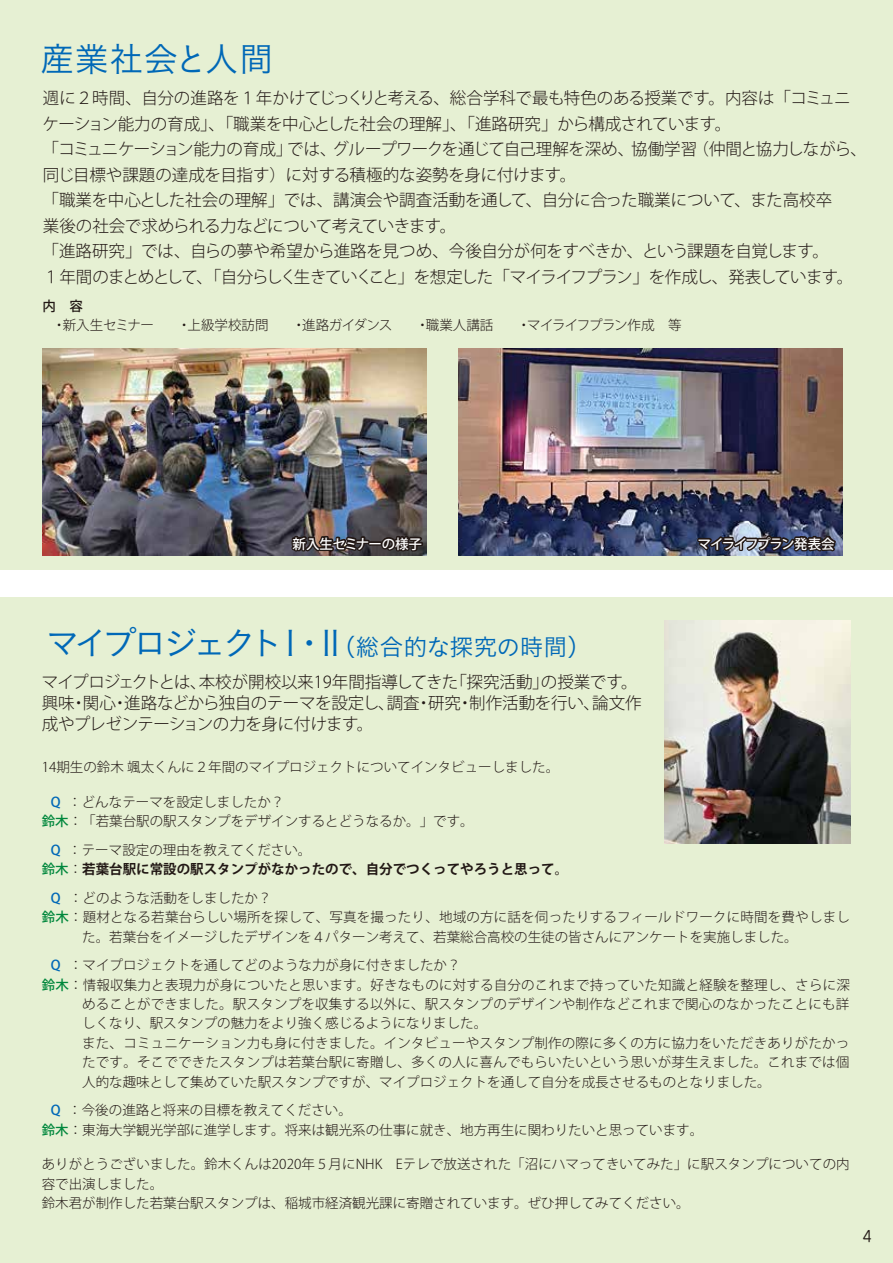
<style>
.page{position:relative;width:893px;height:1263px;background:#fff}
.page>*{position:absolute;margin:0;border:0;box-sizing:border-box;transform-origin:0 0}
.t1{font:34.5px "Koburina Go Std N W3";letter-spacing:-.16em;color:#0068b7}
.t2{font:34.5px "Koburina Go Std N W3";color:#0068b7}
.t3{font:300 16.5px/25.5px "Koz Go Pro";letter-spacing:-.02em;color:#221815}
.t4{font:300 16.5px/21px "Koz Go Pr 6 N";letter-spacing:-.02em;color:#221815}
.t5{font:15px "Jun 201 Pro";color:#221815}
.t6{font:300 13.5px/19.5px "Koz Go Pr 6 N";color:#221815}
.t7{font:700 13.5px/19.5px "Koz Go Pr 6 N";color:#221815}
.t8{font:300 13.5px "Koz Go Pr 6 N";letter-spacing:-.025em;color:#221815}
.t9{font:500 13.5px "Koz Go Pr 6 N";letter-spacing:-.1em;color:#fff}
.t10{font:500 13.5px "Koz Go Pr 6 N";letter-spacing:-.02em;color:#fff}
.t11{font:500 13.5px "Koz Go Pr 6 N";color:#221815}
.s1{font-size:24px}
.s2{font-weight:500;color:#0068b7}
.s3{font-weight:500;color:#00873c}
.s4{font-weight:300}
</style>
<div class="page">
<div style="left:0;top:0;width:893px;height:570px;background:#e6f0d3"></div>
<div style="left:0;top:597px;width:893px;height:666px;background:#e6f0d3"></div>
<img style="left:43px;top:349px;width:384px;height:206px">
<img style="left:459px;top:349px;width:383px;height:206px">
<svg style="left:276px;top:525px;width:150px;height:30px;background:#463f41"></svg>
<img style="left:695px;top:521px;width:145px;height:33px">
<img style="left:664px;top:621px;width:186px;height:223px">
<h1 class="t2" style="left:40px;top:33px;width:270px">産業社会と人間　</h1>
<p class="t3" style="left:43px;top:86px;width:826px">週に２時間、自分の進路を１年かけてじっくりと考える、総合学科で最も特色のある授業です。内容は「コミュニケーション能力の育成」、「職業を中心とした社会の理解」、「進路研究」から構成されています。<br>「コミュニケーション能力の育成」では、グループワークを通じて自己理解を深め、協働学習（仲間と協力しながら、同じ目標や課題の達成を目指す）に対する積極的な姿勢を身に付けます。<br>「職業を中心とした社会の理解」では、講演会や調査活動を通して、自分に合った職業について、また高校卒<br>業後の社会で求められる力などについて考えていきます。<br>「進路研究」では、自らの夢や希望から進路を見つめ、今後自分が何をすべきか、という課題を自覚します。<br>１年間のまとめとして、「自分らしく生きていくこと」を想定した「マイライフプラン」を作成し、発表しています。</p>
<p class="t11" style="left:43px;top:298px;width:42px">内　容</p>
<p class="t8" style="left:43px;top:318px;width:640px">　・新入生セミナー　　・上級学校訪問　　・進路ガイダンス　　・職業人講話　　・マイライフプラン作成　等</p>
<p class="t10" style="left:293px;top:536px;width:131px">新入生セミナーの様子</p>
<p class="t9" style="left:698px;top:536px;width:138px">マイライフプラン発表会</p>
<h1 class="t1" style="left:45px;top:617px;width:548px">マイプロジェクトⅠ・Ⅱ<span class="s1">（総合的な探究の時間）</span></h1>
<p class="t4" style="left:42px;top:672px;width:601px">マイプロジェクトとは、本校が開校以来19年間指導してきた「探究活動」の授業です。興味・関心・進路などから独自のテーマを設定し、調査・研究・制作活動を行い、論文作成やプレゼンテーションの力を身に付けます。</p>
<p class="t6" style="left:42px;top:757px;width:519px">14期生の鈴木颯太くんに２年間のマイプロジェクトについてインタビューしました。</p>
<p class="t6" style="left:42px;top:792px;width:434px;text-indent:9px"><span class="s2">Q</span> ：どんなテーマを設定しましたか？<br><span class="s3">鈴木</span>：「若葉台駅の駅スタンプをデザインするとどうなるか。」です。</p>
<p class="t7" style="left:42px;top:840px;width:528px;text-indent:9px"><span class="s2">Q</span> <span class="s4">：テーマ設定の理由を教えてください。<br></span><span class="s3">鈴木</span><span class="s4">：</span>若葉台駅に常設の駅スタンプがなかったので、自分でつくってやろうと思って。</p>
<p class="t6" style="left:51px;top:888px;width:222px"><span class="s2">Q</span> ：どのような活動をしましたか？</p>
<p class="t6" style="left:42px;top:907px;width:810px"><span class="s3">鈴木</span>：題材となる若葉台らしい場所を探して、写真を撮ったり、地域の方に話を伺ったりするフィールドワークに時間を費やしまし</p>
<p class="t6" style="left:82px;top:927px;width:717px">た。若葉台をイメージしたデザインを４パターン考えて、若葉総合高校の生徒の皆さんにアンケートを実施しました。</p>
<p class="t6" style="left:51px;top:955px;width:411px"><span class="s2">Q</span> ：マイプロジェクトを通してどのような力が身に付きましたか？</p>
<p class="t6" style="left:42px;top:975px;width:810px"><span class="s3">鈴木</span>：情報収集力と表現力が身についたと思います。好きなものに対する自分のこれまで持っていた知識と経験を整理し、さらに深</p>
<p class="t6" style="left:82px;top:994px;width:769px">めることができました。駅スタンプを収集する以外に、駅スタンプのデザインや制作などこれまで関心のなかったことにも詳</p>
<p class="t6" style="left:82px;top:1014px;width:406px">しくなり、駅スタンプの魅力をより強く感じるようになりました。</p>
<p class="t6" style="left:82px;top:1033px;width:769px">また、コミュニケーション力も身に付きました。インタビューやスタンプ制作の際に多くの方に協力をいただきありがたかっ</p>
<p class="t6" style="left:82px;top:1053px;width:769px">たです。そこでできたスタンプは若葉台駅に寄贈し、多くの人に喜んでもらいたいという思いが芽生えました。これまでは個</p>
<p class="t6" style="left:82px;top:1072px;width:690px">人的な趣味として集めていた駅スタンプですが、マイプロジェクトを通して自分を成長させるものとなりました。</p>
<p class="t6" style="left:42px;top:1101px;width:663px;text-indent:9px"><span class="s2">Q</span> ：今後の進路と将来の目標を教えてください。<br><span class="s3">鈴木</span>：東海大学観光学部に進学します。将来は観光系の仕事に就き、地方再生に関わりたいと思っています。</p>
<p class="t6" style="left:42px;top:1155px;width:809px">ありがとうございました。鈴木くんは2020年５月にNHK Eテレで放送された「沼にハマってきいてみた」に駅スタンプについての内容で出演しました。<br>鈴木君が制作した若葉台駅スタンプは、稲城市経済観光課に寄贈されています。ぜひ押してみてください。</p>
<p class="t5" style="left:862px;top:1224px;width:11px">4</p>
</div>
